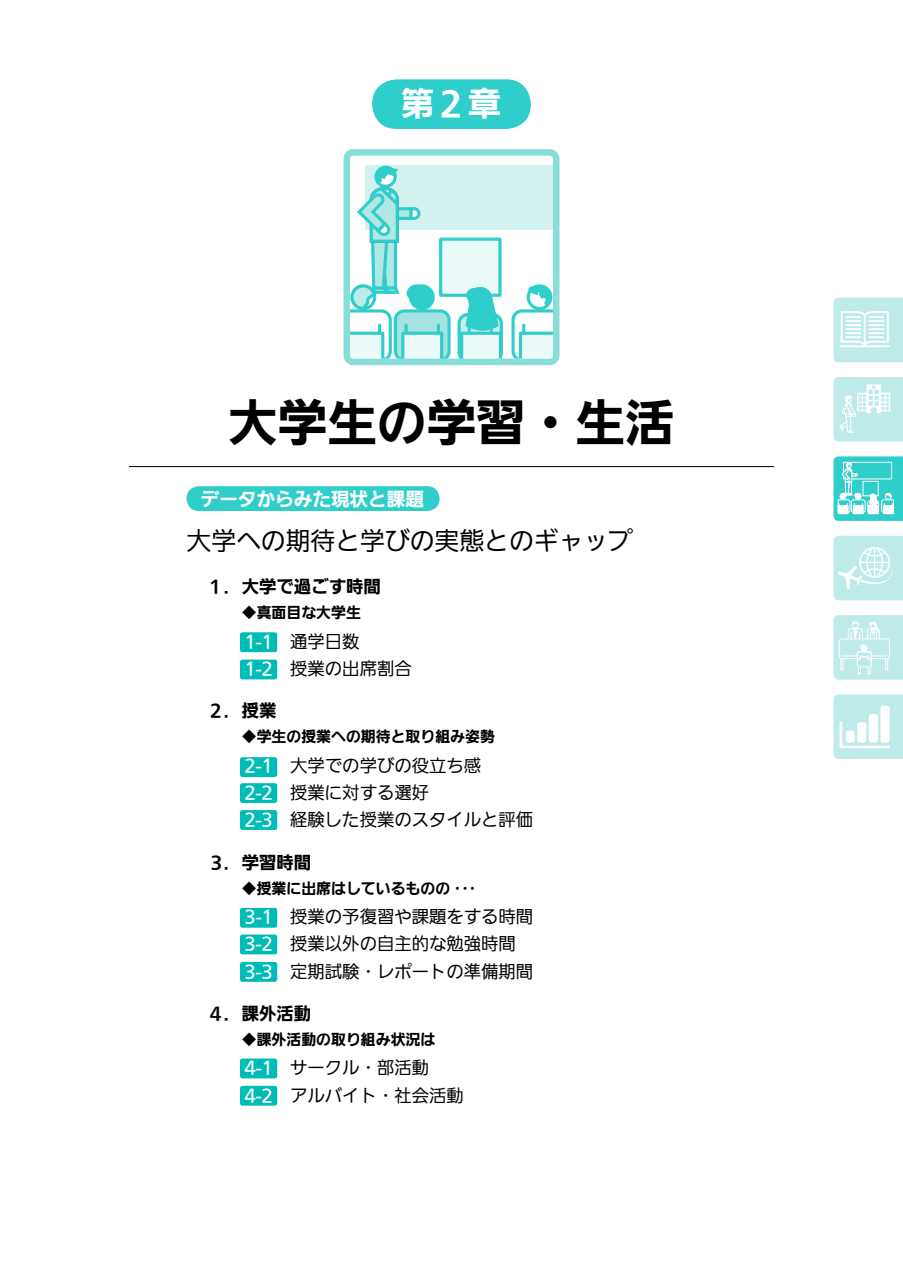
<style>
.page{position:relative;width:903px;height:1275px;background:#fff}
.page>*{position:absolute;margin:0;border:0;box-sizing:border-box;transform-origin:0 0}
.t1{font:49.52px "Iwa UD Go Dsp Pro Bd 90 pv RKSJ H";color:#000}
.t2{font:33.43px "Iwa UD Go Dsp Pro Bd 90 pv RKSJ H";color:#fff}
.t3{font:24.85px "Iwa UD Go Dsp Pro Th 90 pv RKSJ H";color:#000}
.t4{font:18.55px "Iwa UD Go Dsp Pro Bd 90 pv RKSJ H";color:#fff}
.t5{font:17.32px/27.3px "Iwa UD Go Dsp Pro Th 90 pv RKSJ H";color:#000}
.t6{font:17.32px "Iwa UD Go Dsp Pro Bd 90 pv RKSJ H";color:#000}
.t7{font:14.88px "Iwa UD Go Dsp Pro Bd 90 pv RKSJ H";color:#000}
.s1{font-family:"Iwa UD Go Dsp Pro Md 90 pv RKSJ H";color:#fff}
</style>
<div class="page">
<div style="left:240px;top:632px;width:37px;height:20px;background:#00bcb6;border-radius:2px"></div>
<div style="left:240px;top:660px;width:37px;height:19px;background:#00bcb6;border-radius:2px"></div>
<div style="left:240px;top:810px;width:37px;height:20px;background:#00bcb6;border-radius:2px"></div>
<div style="left:240px;top:783px;width:37px;height:20px;background:#00bcb6;border-radius:2px"></div>
<div style="left:240px;top:757px;width:37px;height:20px;background:#00bcb6;border-radius:2px"></div>
<div style="left:240px;top:934px;width:37px;height:20px;background:#00bcb6;border-radius:2px"></div>
<div style="left:240px;top:1086px;width:37px;height:20px;background:#00bcb6;border-radius:2px"></div>
<div style="left:240px;top:908px;width:37px;height:20px;background:#00bcb6;border-radius:2px"></div>
<div style="left:240px;top:1058px;width:37px;height:20px;background:#00bcb6;border-radius:2px"></div>
<div style="left:240px;top:962px;width:37px;height:20px;background:#00bcb6;border-radius:2px"></div>
<svg style="left:343px;top:149px;width:216px;height:216px"></svg>
<div style="left:441px;top:239px;width:59px;height:56px;background:#ebf9f8"></div>
<div style="left:439px;top:238px;width:62px;height:59px;border:3px solid #30ceca"></div>
<svg style="left:349px;top:162px;width:102px;height:197px"></svg>
<div style="left:527px;top:284px;width:25px;height:26px;border:3px solid #30ceca;border-radius:50%"></div>
<hr style="left:554px;top:325px;width:1px;height:30px;background:#636363">
<svg style="left:511px;top:285px;width:42px;height:74px"></svg>
<svg style="left:457px;top:285px;width:46px;height:79px"></svg>
<div style="left:372px;top:79px;width:159px;height:50px;background:#30ceca;border-radius:25px"></div>
<hr style="left:129px;top:466px;width:645px;height:1px;background:#000">
<div style="left:187px;top:486px;width:253px;height:25px;background:#30ceca;border-radius:12px"></div>
<svg style="left:833px;top:456px;width:70px;height:65px;background:#62d9d6"></svg>
<svg style="left:833px;top:298px;width:70px;height:64px;background:#caeded"></svg>
<svg style="left:833px;top:377px;width:70px;height:64px;background:#c7edec"></svg>
<svg style="left:833px;top:536px;width:70px;height:64px;background:#c6eceb"></svg>
<svg style="left:833px;top:615px;width:70px;height:65px;background:#c6eceb"></svg>
<svg style="left:833px;top:694px;width:70px;height:65px"></svg>
<h2 class="t2" style="left:401px;top:91px;width:102px">第２章</h2>
<h1 class="t1" style="left:228px;top:403px;width:448px">大学生の学習・生活</h1>
<p class="t4" style="left:201px;top:492px;width:225px">データからみた現状と課題</p>
<h3 class="t3" style="left:187px;top:531px;width:448px">大学への期待と学びの実態とのギャップ</h3>
<p class="t6" style="left:207px;top:580px;width:175px">１．大学で過ごす時間</p>
<p class="t7" style="left:242px;top:607px;width:121px">◆真面目な大学生</p>
<p class="t5" style="left:244px;top:630px;width:169px"><span class="s1">1-1</span>　通学日数<br><span class="s1">1-2</span>　授業の出席割合</p>
<p class="t6" style="left:207px;top:704px;width:71px">２．授業</p>
<p class="t7" style="left:242px;top:731px;width:254px">◆学生の授業への期待と取り組み姿勢</p>
<p class="t5" style="left:244px;top:754px;width:290px"><span class="s1">2-1</span>　大学での学びの役立ち感<br><span class="s1">2-2</span>　授業に対する選好<br><span class="s1">2-3</span>　経験した授業のスタイルと評価</p>
<p class="t6" style="left:207px;top:855px;width:106px">３．学習時間</p>
<p class="t7" style="left:242px;top:882px;width:236px">◆授業に出席はしているものの･･･</p>
<p class="t5" style="left:244px;top:905px;width:290px"><span class="s1">3-1</span>　授業の予復習や課題をする時間<br><span class="s1">3-2</span>　授業以外の自主的な勉強時間<br><span class="s1">3-3</span>　定期試験･レポートの準備期間</p>
<p class="t6" style="left:207px;top:1007px;width:106px">４．課外活動</p>
<p class="t7" style="left:242px;top:1034px;width:195px">◆課外活動の取り組み状況は</p>
<p class="t5" style="left:244px;top:1057px;width:221px"><span class="s1">4-1</span>　サークル･部活動<br><span class="s1">4-2</span>　アルバイト･社会活動</p>
</div>
